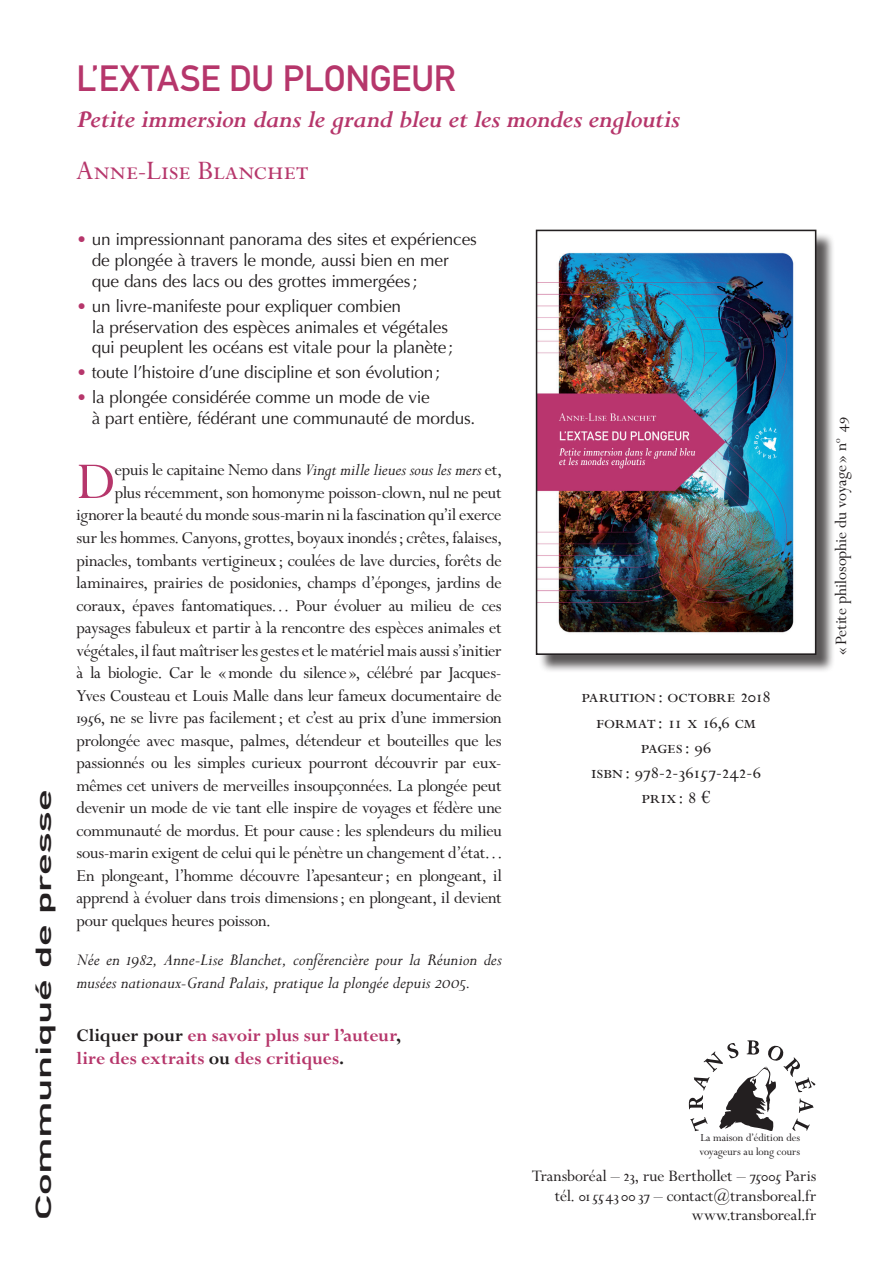
<style>
.page{position:relative;width:893px;height:1263px;background:#fff}
.page>*{position:absolute;margin:0;border:0;box-sizing:border-box;transform-origin:0 0}
.t1{font:58.05px "Perpetua MT Pro";color:#b6366b}
.t2{font:36px "DIN Mittelschrift LTCE";letter-spacing:-.01em;color:#b6366b}
.t3{font:30px "Perpetua MT Pro";letter-spacing:.005em;color:#b6366b}
.t4{font:italic 700 27px "Perpetua MT Pro";letter-spacing:-.02em;color:#b6366b}
.t5{font:21.6px "DIN Mittelschrift LTCE";letter-spacing:-.005em;color:#231f20;scale:2 1}
.t6{font:21px/25.2px "Perpetua MT Pro";letter-spacing:-.005em;color:#231f20;text-align:center}
.t7{font:700 19.5px/23.4px "Perpetua MT Pro";letter-spacing:-.005em;color:#b6366b}
.t8{font:18.75px "Perpetua MT Pro";letter-spacing:-.01em;color:#231f20}
.t9{font:italic 18.75px/22.5px "Perpetua MT Pro";letter-spacing:-.005em;color:#231f20}
.t10{font:18.75px "Perpetua MT Pro";letter-spacing:.01em;color:#231f20}
.t11{font:18px/19.5px "Perpetua MT Pro";color:#231f20;text-align:right}
.t12{font:17.25px/20.7px "Optima";letter-spacing:-.015em;color:#231f20}
.t13{font:12px/14.4px "Perpetua MT Pro";color:#231f20}
.s1{color:#b6366b}
.s2{font-style:italic}
.s3{color:#231f20}
</style>
<div class="page">
<svg style="left:689px;top:1040px;width:126px;height:91px"></svg>
<div style="left:538px;top:232px;width:297px;height:442px;background:#231f20;opacity:.75"></div>
<img style="left:539px;top:233px;width:274px;height:419px">
<div style="left:536px;top:230px;width:280px;height:425px;border:2px solid #231f20"></div>
<h2 class="t2" style="left:77px;top:57px;width:381px">L’EXTASE DU PLONGEUR</h2>
<h3 class="t4" style="left:77px;top:104px;width:605px">Petite immersion dans le grand bleu et les mondes engloutis</h3>
<h3 class="t3" style="left:77px;top:153px;width:233px">Anne-Lise Blanchet</h3>
<p class="t5" style="left:31px;top:1220px;width:217px;rotate:-90deg">Communiqué de presse</p>
<p class="t12" style="left:92px;top:229px;width:387px;text-indent:-15px"><span class="s1">•</span> un impressionnant panorama des sites et expériences de plongée à travers le monde, aussi bien en mer que dans des lacs ou des grottes immergées;</p>
<p class="t12" style="left:92px;top:296px;width:363px;text-indent:-15px"><span class="s1">•</span> un livre-manifeste pour expliquer combien<br>la préservation des espèces animales et végétales qui peuplent les océans est vitale pour la planète ;</p>
<p class="t12" style="left:77px;top:362px;width:365px"><span class="s1">•</span> toute l’histoire d’une discipline et son évolution;</p>
<p class="t12" style="left:92px;top:387px;width:385px;text-indent:-15px"><span class="s1">•</span> la plongée considérée comme un mode de vie<br>à part entière, fédérant une communauté de mordus.</p>
<h1 class="t1" style="left:77px;top:448px;width:40px">D</h1>
<p class="t8" style="left:115px;top:459px;width:388px">epuis le capitaine Nemo dans <span class="s2">Vingt mille lieues sous les mers</span> et,</p>
<p class="t10" style="left:115px;top:482px;width:388px">plus récemment, son homonyme poisson-clown, nul ne peut</p>
<p class="t8" style="left:77px;top:504px;width:427px">ignorer la beauté du monde sous-marin ni la fascination qu’il exerce</p>
<p class="t8" style="left:77px;top:527px;width:427px">sur les hommes. Canyons, grottes, boyaux inondés; crêtes, falaises,</p>
<p class="t8" style="left:77px;top:549px;width:427px">pinacles, tombants vertigineux; coulées de lave durcies, forêts de</p>
<p class="t8" style="left:77px;top:572px;width:427px">laminaires, prairies de posidonies, champs d’éponges, jardins de</p>
<p class="t8" style="left:77px;top:594px;width:427px">coraux, épaves fantomatiques… Pour évoluer au milieu de ces</p>
<p class="t8" style="left:77px;top:617px;width:427px">paysages fabuleux et partir à la rencontre des espèces animales et</p>
<p class="t8" style="left:77px;top:639px;width:427px">végétales, il faut maîtriser les gestes et le matériel mais aussi s’initier</p>
<p class="t8" style="left:77px;top:662px;width:427px">à la biologie. Car le «monde du silence », célébré par Jacques-</p>
<p class="t8" style="left:77px;top:684px;width:427px">Yves Cousteau et Louis Malle dans leur fameux documentaire de</p>
<p class="t8" style="left:77px;top:707px;width:427px">1956, ne se livre pas facilement; et c’est au prix d’une immersion</p>
<p class="t8" style="left:77px;top:729px;width:427px">prolongée avec masque, palmes, détendeur et bouteilles que les</p>
<p class="t8" style="left:77px;top:752px;width:427px">passionnés ou les simples curieux pourront découvrir par eux-</p>
<p class="t8" style="left:77px;top:774px;width:427px">mêmes cet univers de merveilles insoupçonnées. La plongée peut</p>
<p class="t8" style="left:77px;top:797px;width:427px">devenir un mode de vie tant elle inspire de voyages et fédère une</p>
<p class="t8" style="left:77px;top:819px;width:427px">communauté de mordus. Et pour cause: les splendeurs du milieu</p>
<p class="t8" style="left:77px;top:842px;width:427px">sous-marin exigent de celui qui le pénètre un changement d’état…</p>
<p class="t8" style="left:77px;top:864px;width:427px">En plongeant, l’homme découvre l’apesanteur; en plongeant, il</p>
<p class="t8" style="left:77px;top:887px;width:427px">apprend à évoluer dans trois dimensions; en plongeant, il devient</p>
<p class="t8" style="left:77px;top:909px;width:195px">pour quelques heures poisson.</p>
<p class="t9" style="left:77px;top:948px;width:427px">Née en 1982, Anne-Lise Blanchet, conférencière pour la Réunion des musées nationaux-Grand Palais, pratique la plongée depuis 2005.</p>
<p class="t7" style="left:77px;top:1024px;width:326px"><span class="s3">Cliquer pour</span> en savoir plus sur l’auteur<span class="s3">, </span>lire des extraits <span class="s3">ou</span> des critiques<span class="s3">.</span></p>
<p class="t6" style="left:581px;top:684px;width:191px">parution: octobre 2018 format : 11 x 16,6 cm pages: 96<br>isbn: 978-2-36157-242-6 prix: 8 €</p>
<p class="t11" style="left:831px;top:655px;width:239px;rotate:-90deg">« Petite philosophie du voyage » n<sup>o</sup> 49</p>
<p class="t13" style="left:699px;top:1130px;width:102px">La maison d’édition des voyageurs au long cours</p>
<p class="t11" style="left:532px;top:1167px;width:286px">Transboréal – 23, rue Berthollet – 75005 Paris tél. 0155 43 00 37 – contact@transboreal.fr www.transboreal.fr</p>
</div>
